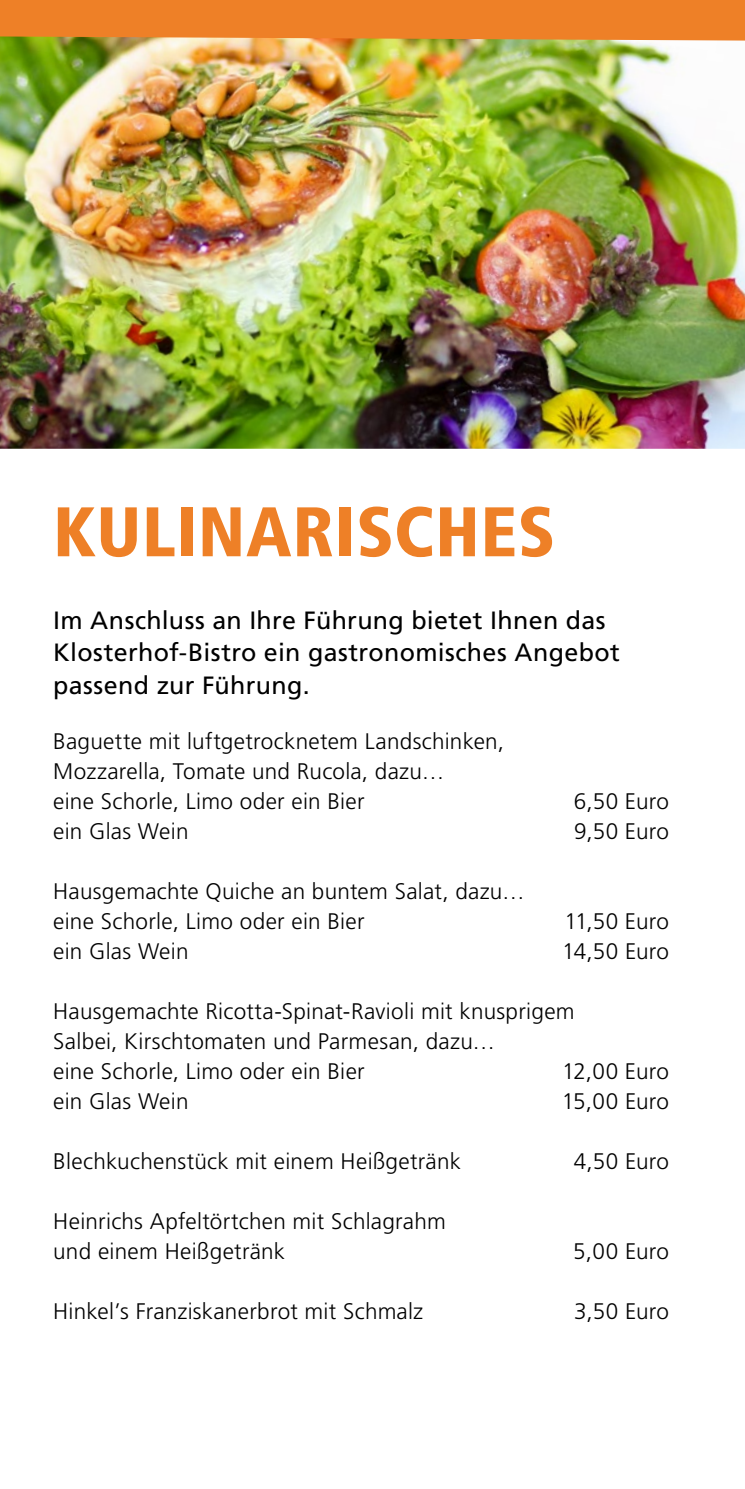
<style>
.page{position:relative;width:745px;height:1489px;background:#fff}
.page>*{position:absolute;margin:0;border:0;box-sizing:border-box;transform-origin:0 0}
.t1{font:900 condensed 70px "Frutiger";letter-spacing:.015em;color:#ee8027}
.t2{font:25px/32.5px "Frutiger";letter-spacing:.015em;color:#000}
.t3{font:300 22.5px/30px "Frutiger";letter-spacing:.01em;color:#000}
</style>
<div class="page">
<img style="left:0;top:41px;width:744px;height:408px">
<svg style="left:0;top:0;width:744px;height:41px;background:#ea832a"></svg>
<h1 class="t1" style="left:53px;top:490px;width:503px">KULINARISCHES</h1>
<p class="t2" style="left:53px;top:603px;width:568px">Im Anschluss an Ihre Führung bietet Ihnen das<br>Klosterhof-Bistro ein gastronomisches Angebot passend zur Führung.</p>
<p class="t3" style="left:53px;top:726px;width:452px">Baguette mit luftgetrocknetem Landschinken,<br>Mozzarella, Tomate und Rucola, dazu…<br>eine Schorle, Limo oder ein Bier</p>
<p class="t3" style="left:573px;top:786px;width:97px">6,50 Euro</p>
<p class="t3" style="left:53px;top:816px;width:137px">ein Glas Wein</p>
<p class="t3" style="left:574px;top:816px;width:96px">9,50 Euro</p>
<p class="t3" style="left:53px;top:876px;width:472px">Hausgemachte Quiche an buntem Salat, dazu… eine Schorle, Limo oder ein Bier</p>
<p class="t3" style="left:564px;top:906px;width:106px">11,50 Euro</p>
<p class="t3" style="left:53px;top:936px;width:137px">ein Glas Wein</p>
<p class="t3" style="left:561px;top:936px;width:108px">14,50 Euro</p>
<p class="t3" style="left:53px;top:996px;width:522px">Hausgemachte Ricotta-Spinat-Ravioli mit knusprigem<br>Salbei, Kirschtomaten und Parmesan, dazu…<br>eine Schorle, Limo oder ein Bier</p>
<p class="t3" style="left:561px;top:1056px;width:108px">12,00 Euro</p>
<p class="t3" style="left:53px;top:1086px;width:137px">ein Glas Wein</p>
<p class="t3" style="left:561px;top:1086px;width:109px">15,00 Euro</p>
<p class="t3" style="left:53px;top:1146px;width:409px">Blechkuchenstück mit einem Heißgetränk</p>
<p class="t3" style="left:573px;top:1146px;width:97px">4,50 Euro</p>
<p class="t3" style="left:53px;top:1206px;width:394px">Heinrichs Apfeltörtchen mit Schlagrahm und einem Heißgetränk</p>
<p class="t3" style="left:573px;top:1236px;width:97px">5,00 Euro</p>
<p class="t3" style="left:53px;top:1296px;width:371px">Hinkel’s Franziskanerbrot mit Schmalz</p>
<p class="t3" style="left:573px;top:1296px;width:96px">3,50 Euro</p>
</div>
